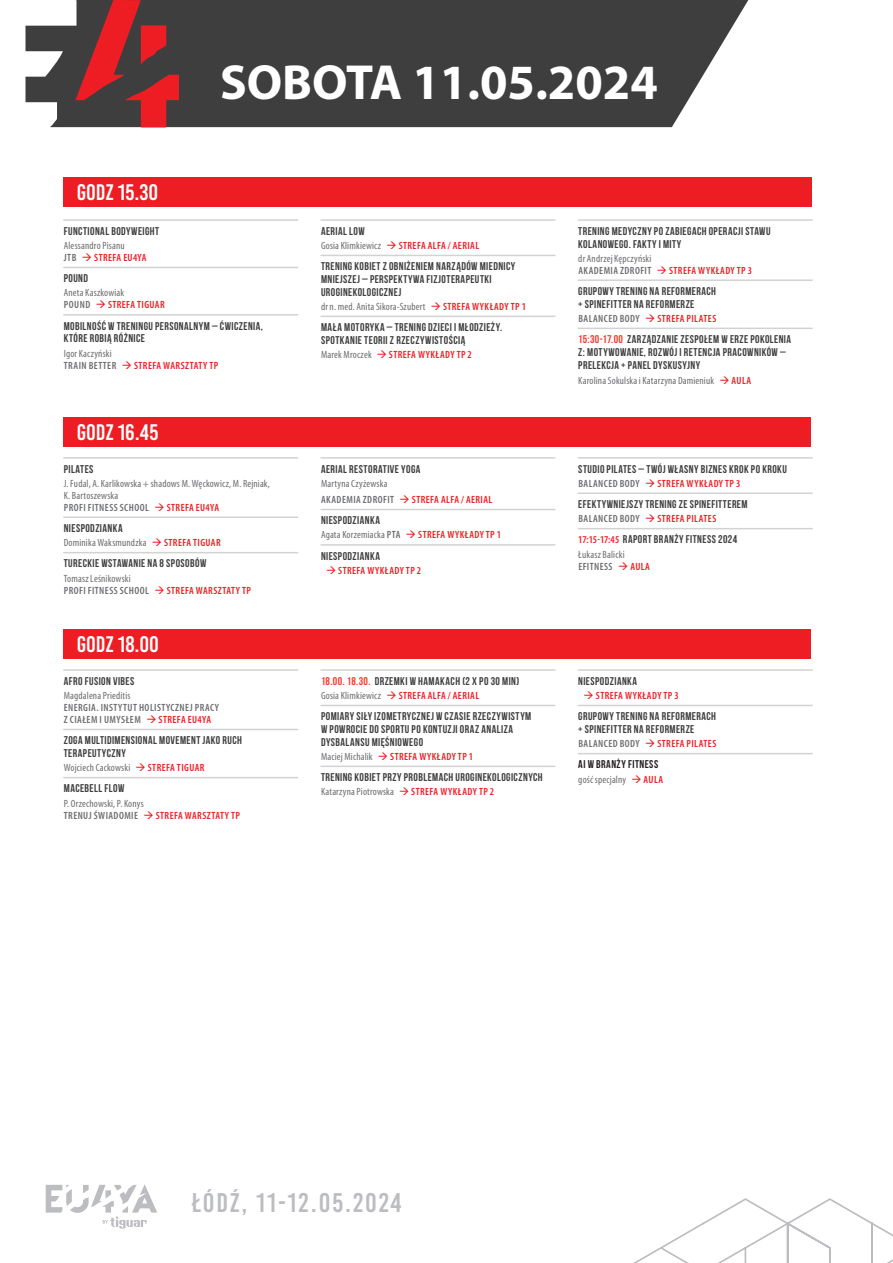
<style>
.page{position:relative;width:893px;height:1263px;background:#fff}
.page>*{position:absolute;margin:0;border:0;box-sizing:border-box;transform-origin:0 0}
.t1{font:700 49.5px "Myriad Pro";color:#fff}
.t2{font:27px "Bebas Kai";letter-spacing:.07em;color:#bcbdc0}
.nazwisko{font:22.5px "Bebas Kai";color:#fff}
.temat{font:11.25px/12.8px "Bebas Neue";letter-spacing:.04em;color:#3e3e3f}
.temat-2{font:11.25px "Bebas Neue";letter-spacing:.045em;color:#231f20}
.nazwisko-2{font:condensed 10.5px/12px "Myriad Pro";letter-spacing:.015em;color:#6c6d70}
.nazwisko-3{font:600 condensed 10.5px/12px "Myriad Pro";letter-spacing:.04em;color:#ee1d23}
.szkola{font:600 condensed 10.5px "Myriad Pro";letter-spacing:.04em;color:#ee1d23}
.nazwisko-4{font:600 condensed 10.5px/12px "Myriad Pro";letter-spacing:.04em;color:#6c6d70}
.s1{font-weight:600}
.s2{color:#ee1d23}
.s3{font-weight:600;color:#ee1d23}
.s4{font-weight:400;color:#6c6d70}
.s5{color:#6c6d70}
.s6{font-weight:400}
.s7{color:#ef3e2e}
.s8{font-family:"Myriad Pro";font-weight:600;font-stretch:condensed;font-size:10.5px;color:#ee1d23}
</style>
<div class="page">
<div style="left:179px;top:0;width:569px;height:127px;background:#3e3e3f"></div>
<svg style="left:633px;top:1198px;width:260px;height:65px"></svg>
<svg style="left:25px;top:0;width:154px;height:128px;background:#875355"></svg>
<svg style="left:46px;top:1184px;width:111px;height:45px"></svg>
<hr style="left:64px;top:219px;width:234px;height:2px;background:#d1d2d4">
<hr style="left:64px;top:267px;width:234px;height:1px;background:#d1d2d4">
<hr style="left:64px;top:314px;width:234px;height:2px;background:#d1d2d4">
<hr style="left:321px;top:219px;width:234px;height:2px;background:#d1d2d4">
<hr style="left:321px;top:255px;width:234px;height:1px;background:#d1d2d4">
<hr style="left:321px;top:316px;width:234px;height:1px;background:#d1d2d4">
<hr style="left:64px;top:457px;width:234px;height:2px;background:#d1d2d4">
<hr style="left:64px;top:516px;width:234px;height:2px;background:#d1d2d4">
<hr style="left:64px;top:552px;width:234px;height:1px;background:#d1d2d4">
<hr style="left:64px;top:669px;width:234px;height:2px;background:#d1d2d4">
<hr style="left:64px;top:729px;width:234px;height:1px;background:#d1d2d4">
<hr style="left:64px;top:777px;width:234px;height:1px;background:#d1d2d4">
<hr style="left:321px;top:457px;width:234px;height:2px;background:#d1d2d4">
<hr style="left:321px;top:509px;width:234px;height:1px;background:#d1d2d4">
<hr style="left:321px;top:544px;width:234px;height:2px;background:#d1d2d4">
<hr style="left:321px;top:669px;width:234px;height:2px;background:#d1d2d4">
<hr style="left:321px;top:705px;width:234px;height:1px;background:#d1d2d4">
<hr style="left:321px;top:766px;width:234px;height:1px;background:#d1d2d4">
<div style="left:64px;top:177px;width:748px;height:30px;background:#ee1d23"></div>
<div style="left:64px;top:417px;width:747px;height:30px;background:#ee1d23"></div>
<div style="left:64px;top:629px;width:747px;height:30px;background:#ee1d23"></div>
<hr style="left:578px;top:219px;width:234px;height:2px;background:#d1d2d4">
<hr style="left:578px;top:279px;width:234px;height:2px;background:#d1d2d4">
<hr style="left:578px;top:328px;width:234px;height:1px;background:#d1d2d4">
<hr style="left:578px;top:457px;width:234px;height:2px;background:#d1d2d4">
<hr style="left:578px;top:492px;width:234px;height:2px;background:#d1d2d4">
<hr style="left:578px;top:528px;width:234px;height:1px;background:#d1d2d4">
<hr style="left:578px;top:669px;width:234px;height:2px;background:#d1d2d4">
<hr style="left:578px;top:705px;width:234px;height:1px;background:#d1d2d4">
<hr style="left:578px;top:753px;width:234px;height:1px;background:#d1d2d4">
<p class="nazwisko" style="left:77px;top:180px;width:83px">GODZ 15.30</p>
<p class="t1" style="left:220px;top:50px;width:439px">SOBOTA 11.05.2024</p>
<p class="temat" style="left:64px;top:224px;width:97px">FUNCTIONAL BODYWEIGHT</p>
<p class="nazwisko-2" style="left:64px;top:239px;width:84px">Alessandro Pisanu<br><span class="s1">JTB</span> <span class="s2">→</span> <span class="s3">STREFA EU4YA</span></p>
<p class="temat" style="left:64px;top:272px;width:26px">POUND</p>
<p class="nazwisko-2" style="left:64px;top:287px;width:102px">Aneta Kaszkowiak<br><span class="s1">POUND</span> <span class="s2">→</span> <span class="s3">STREFA TIGUAR</span></p>
<p class="temat" style="left:64px;top:319px;width:201px">MOBILNOŚĆ W TRENINGU PERSONALNYM – ĆWICZENIA,<br>KTÓRE ROBIĄ RÓŻNICE</p>
<p class="nazwisko-3" style="left:64px;top:347px;width:156px"><span class="s4">Igor Kaczyński<br></span><span class="s5">TRAIN BETTER</span> → STREFA WARSZTATY TP</p>
<p class="nazwisko" style="left:77px;top:420px;width:83px">GODZ 16.45</p>
<p class="temat" style="left:64px;top:462px;width:31px">PILATES</p>
<p class="nazwisko-2" style="left:64px;top:477px;width:208px">J. Fudal, A. Karlikowska + shadows M. Węckowicz, M. Rejniak,<br>K. Bartoszewska<br><span class="s1">PROFI FITNESS SCHOOL</span> <span class="s2">→</span> <span class="s3">STREFA EU4YA</span></p>
<p class="temat" style="left:64px;top:522px;width:60px">NIESPODZIANKA</p>
<p class="nazwisko-2" style="left:64px;top:537px;width:158px">Dominika Waksmundzka <span class="s2">→</span> <span class="s3">STREFA TIGUAR</span></p>
<p class="temat" style="left:64px;top:557px;width:144px">TURECKIE WSTAWANIE NA 8 SPOSOBÓW</p>
<p class="nazwisko-4" style="left:64px;top:572px;width:189px"><span class="s6">Tomasz Leśnikowski<br></span>PROFI FITNESS SCHOOL <span class="s2">→ STREFA WARSZTATY TP</span></p>
<p class="nazwisko" style="left:77px;top:632px;width:84px">GODZ 18.00</p>
<p class="temat" style="left:64px;top:674px;width:72px">AFRO FUSION VIBES</p>
<p class="nazwisko-4" style="left:64px;top:689px;width:157px"><span class="s6">Magdalena Prieditis<br></span>ENERGIA. INSTYTUT HOLISTYCZNEJ PRACY<br>Z CIAŁEM I UMYSŁEM <span class="s2">→ STREFA EU4YA</span></p>
<p class="temat" style="left:64px;top:734px;width:180px">ZOGA MULTIDIMENSIONAL MOVEMENT JAKO RUCH<br>TERAPEUTYCZNY</p>
<p class="nazwisko-2" style="left:64px;top:761px;width:142px">Wojciech Cackowski <span class="s2">→</span> <span class="s3">STREFA TIGUAR</span></p>
<p class="temat" style="left:64px;top:782px;width:62px">MACEBELL FLOW</p>
<p class="nazwisko-2" style="left:64px;top:797px;width:178px">P. Orzechowski, P. Konys<br><span class="s1">TRENUJ ŚWIADOMIE</span> <span class="s2">→</span> <span class="s3">STREFA WARSZTATY TP</span></p>
<p class="temat" style="left:321px;top:224px;width:45px">AERIAL LOW</p>
<p class="nazwisko-3" style="left:321px;top:239px;width:160px"><span class="s4">Gosia Klimkiewicz</span> → STREFA ALFA / AERIAL</p>
<p class="temat" style="left:321px;top:260px;width:196px">TRENING KOBIET Z OBNIŻENIEM NARZĄDÓW MIEDNICY<br>MNIEJSZEJ – PERSPEKTYWA FIZJOTERAPEUTKI<br>UROGINEKOLOGICZNEJ</p>
<p class="nazwisko-2" style="left:321px;top:300px;width:206px">dr n. med. Anita Sikora-Szubert <span class="s2">→</span> <span class="s3">STREFA WYKŁADY TP 1</span></p>
<p class="temat" style="left:321px;top:321px;width:183px">MAŁA MOTORYKA – TRENING DZIECI I MŁODZIEŻY.<br>SPOTKANIE TEORII Z RZECZYWISTOŚCIĄ</p>
<p class="nazwisko-3" style="left:321px;top:348px;width:152px"><span class="s4">Marek Mroczek</span> → STREFA WYKŁADY TP 2</p>
<p class="temat" style="left:321px;top:462px;width:101px">AERIAL RESTORATIVE YOGA</p>
<p class="nazwisko-2" style="left:321px;top:477px;width:68px">Martyna Czyżewska</p>
<p class="szkola" style="left:321px;top:493px;width:173px"><span class="s5">AKADEMIA ZDROFIT</span> → STREFA ALFA / AERIAL</p>
<p class="temat" style="left:321px;top:514px;width:60px">NIESPODZIANKA</p>
<p class="nazwisko-2" style="left:321px;top:529px;width:182px">Agata Korzemiacka <span class="s1">PTA</span> <span class="s2">→</span> <span class="s3">STREFA WYKŁADY TP 1</span></p>
<p class="temat" style="left:321px;top:549px;width:60px">NIESPODZIANKA</p>
<p class="nazwisko-3" style="left:326px;top:564px;width:97px">→ STREFA WYKŁADY TP 2</p>
<p class="temat" style="left:578px;top:224px;width:194px">TRENING MEDYCZNY PO ZABIEGACH OPERACJI STAWU<br>KOLANOWEGO. FAKTY I MITY</p>
<p class="nazwisko-2" style="left:578px;top:252px;width:175px">dr Andrzej Kępczyński<br><span class="s1">AKADEMIA ZDROFIT</span> <span class="s2">→</span> <span class="s3">STREFA WYKŁADY TP 3</span></p>
<p class="temat" style="left:578px;top:285px;width:139px">GRUPOWY TRENING NA REFORMERACH + SPINEFITTER NA REFORMERZE</p>
<p class="szkola" style="left:578px;top:312px;width:139px"><span class="s5">BALANCED BODY</span> → STREFA PILATES</p>
<p class="temat" style="left:578px;top:333px;width:214px"><span class="s7">15:30-17.00</span> ZARZĄDZANIE ZESPOŁEM W ERZE POKOLENIA<br>Z: MOTYWOWANIE, ROZWÓJ I RETENCJA PRACOWNIKÓW –<br>PRELEKCJA + PANEL DYSKUSYJNY</p>
<p class="nazwisko-2" style="left:578px;top:374px;width:174px">Karolina Sokulska i Katarzyna Damieniuk <span class="s2">→</span> <span class="s3">AULA</span></p>
<p class="temat" style="left:578px;top:462px;width:210px">STUDIO PILATES – TWÓJ WŁASNY BIZNES KROK PO KROKU</p>
<p class="szkola" style="left:578px;top:477px;width:163px"><span class="s5">BALANCED BODY</span> → STREFA WYKŁADY TP 3</p>
<p class="temat" style="left:578px;top:498px;width:171px">EFEKTYWNIEJSZY TRENING ZE SPINEFITTEREM</p>
<p class="szkola" style="left:578px;top:512px;width:139px"><span class="s5">BALANCED BODY</span> → STREFA PILATES</p>
<p class="temat" style="left:578px;top:533px;width:160px"><span class="s8">17:15-17:45</span> RAPORT BRANŻY FITNESS 2024</p>
<p class="nazwisko-2" style="left:578px;top:548px;width:73px">Łukasz Balicki<br><span class="s1">EFITNESS</span> <span class="s2">→</span> <span class="s3">AULA</span></p>
<p class="temat" style="left:321px;top:674px;width:200px"><span class="s7">18.00. 18.30.</span> DRZEMKI W HAMAKACH (2 X PO 30 MIN)</p>
<p class="nazwisko-3" style="left:321px;top:689px;width:160px"><span class="s4">Gosia Klimkiewicz</span> → STREFA ALFA / AERIAL</p>
<p class="temat" style="left:321px;top:710px;width:212px">POMIARY SIŁY IZOMETRYCZNEJ W CZASIE RZECZYWISTYM<br>W POWROCIE DO SPORTU PO KONTUZJI ORAZ ANALIZA<br>DYSBALANSU MIĘŚNIOWEGO</p>
<p class="nazwisko-3" style="left:321px;top:750px;width:154px"><span class="s4">Maciej Michalik</span> → STREFA WYKŁADY TP 1</p>
<p class="temat" style="left:321px;top:771px;width:223px">TRENING KOBIET PRZY PROBLEMACH UROGINEKOLOGICZNYCH</p>
<p class="nazwisko-2" style="left:321px;top:786px;width:175px">Katarzyna Piotrowska <span class="s2">→</span> <span class="s3">STREFA WYKŁADY TP 2</span></p>
<p class="temat" style="left:578px;top:674px;width:60px">NIESPODZIANKA</p>
<p class="szkola" style="left:584px;top:689px;width:97px">→ STREFA WYKŁADY TP 3</p>
<p class="temat" style="left:578px;top:710px;width:139px">GRUPOWY TRENING NA REFORMERACH + SPINEFITTER NA REFORMERZE</p>
<p class="szkola" style="left:578px;top:737px;width:139px"><span class="s5">BALANCED BODY</span> → STREFA PILATES</p>
<p class="temat-2" style="left:578px;top:758px;width:81px">AI W BRANŻY FITNESS</p>
<p class="nazwisko-2" style="left:578px;top:773px;width:86px">gość specjalny <span class="s2">→</span> <span class="s3">AULA</span></p>
<p class="t2" style="left:191px;top:1188px;width:212px">ŁÓDŹ, 11-12.05.2024</p>
</div>
